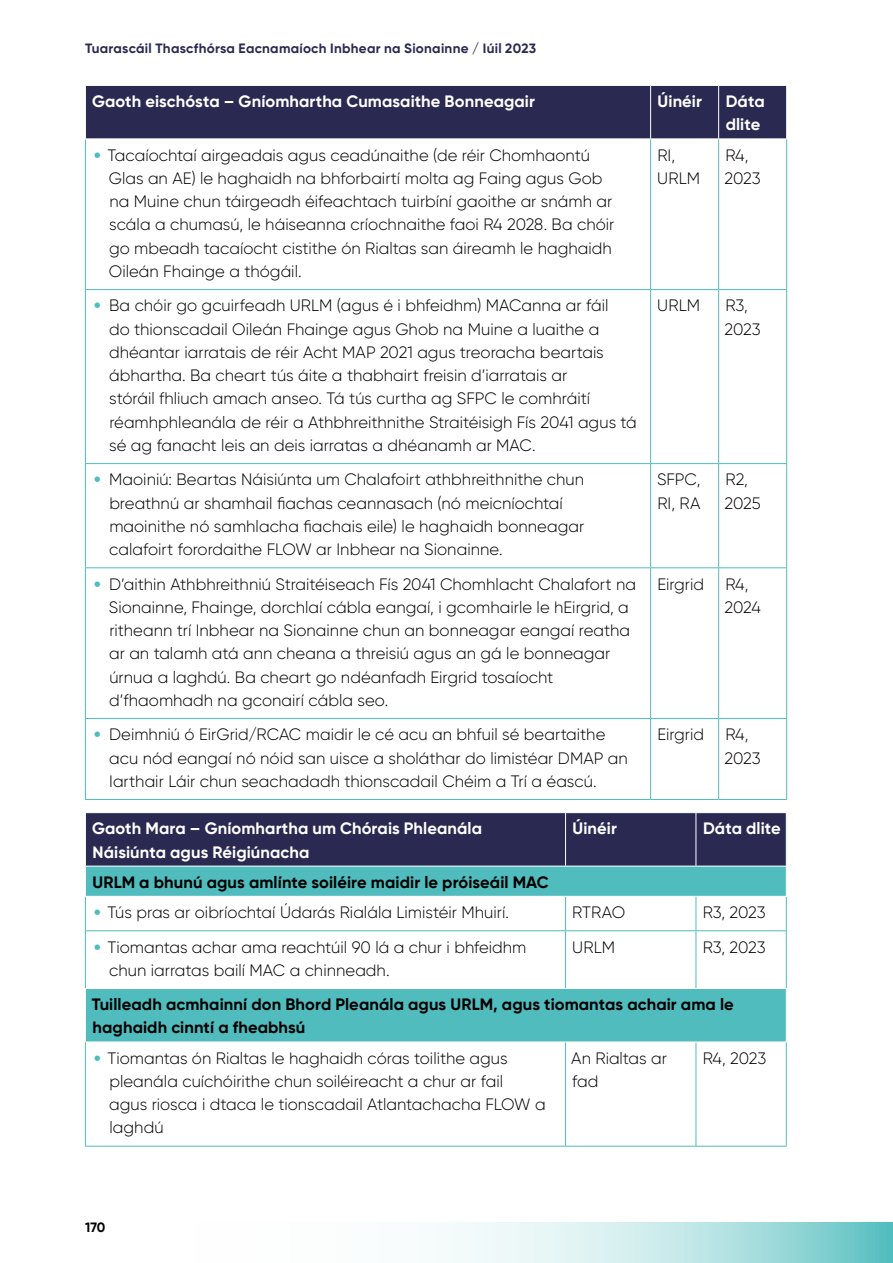
<style>
.page{position:relative;width:893px;height:1263px;background:#fff}
.page>*{position:absolute;margin:0;border:0;box-sizing:border-box;transform-origin:0 0}
.Cell_Body{font:300 16.5px/23.2px "Gilroy";color:#000}
.Cell_Body-2{font:700 16.5px/23.2px "Gilroy";letter-spacing:.005em;color:#fff}
.Cell_Body-3{font:700 16.5px/23.2px "Gilroy";letter-spacing:.005em;color:#000}
.t1{font:700 13.5px "Gilroy";letter-spacing:.02em;color:#2a2951}
.t2{font:700 13.5px "Gilroy";color:#000}
.s1{font-weight:900;color:#50bcbd}
</style>
<div class="page">
<svg style="left:446px;top:1222px;width:446px;height:41px;background:#bce5e5"></svg>
<div style="left:86px;top:86px;width:700px;height:52px;background:#2a2951"></div>
<hr style="left:650px;top:86px;width:1px;height:52px;background:#fff">
<hr style="left:718px;top:86px;width:1px;height:52px;background:#fff">
<hr style="left:650px;top:139px;width:1px;height:150px;background:#50bcbd">
<hr style="left:718px;top:139px;width:1px;height:150px;background:#50bcbd">
<hr style="left:650px;top:290px;width:1px;height:173px;background:#50bcbd">
<hr style="left:718px;top:290px;width:1px;height:173px;background:#50bcbd">
<hr style="left:85px;top:463px;width:566px;height:1px;background:#50bcbd">
<hr style="left:651px;top:463px;width:68px;height:1px;background:#50bcbd">
<hr style="left:650px;top:464px;width:1px;height:103px;background:#50bcbd">
<hr style="left:719px;top:463px;width:68px;height:1px;background:#50bcbd">
<hr style="left:718px;top:464px;width:1px;height:103px;background:#50bcbd">
<hr style="left:85px;top:567px;width:566px;height:1px;background:#50bcbd">
<hr style="left:651px;top:567px;width:68px;height:1px;background:#50bcbd">
<hr style="left:650px;top:568px;width:1px;height:150px;background:#50bcbd">
<hr style="left:719px;top:567px;width:68px;height:1px;background:#50bcbd">
<hr style="left:718px;top:568px;width:1px;height:150px;background:#50bcbd">
<hr style="left:650px;top:719px;width:1px;height:80px;background:#50bcbd">
<hr style="left:718px;top:719px;width:1px;height:80px;background:#50bcbd">
<hr style="left:85px;top:139px;width:1px;height:150px;background:#50bcbd">
<hr style="left:786px;top:139px;width:1px;height:150px;background:#50bcbd">
<hr style="left:85px;top:289px;width:566px;height:1px;background:#50bcbd">
<hr style="left:85px;top:290px;width:1px;height:173px;background:#50bcbd">
<hr style="left:651px;top:289px;width:68px;height:1px;background:#50bcbd">
<hr style="left:719px;top:289px;width:68px;height:1px;background:#50bcbd">
<hr style="left:786px;top:290px;width:1px;height:173px;background:#50bcbd">
<hr style="left:85px;top:464px;width:1px;height:103px;background:#50bcbd">
<hr style="left:786px;top:464px;width:1px;height:103px;background:#50bcbd">
<hr style="left:85px;top:568px;width:1px;height:150px;background:#50bcbd">
<hr style="left:786px;top:568px;width:1px;height:150px;background:#50bcbd">
<hr style="left:85px;top:718px;width:566px;height:1px;background:#50bcbd">
<hr style="left:85px;top:719px;width:1px;height:80px;background:#50bcbd">
<hr style="left:651px;top:718px;width:68px;height:1px;background:#50bcbd">
<hr style="left:719px;top:718px;width:68px;height:1px;background:#50bcbd">
<hr style="left:786px;top:719px;width:1px;height:80px;background:#50bcbd">
<hr style="left:85px;top:799px;width:566px;height:1px;background:#50bcbd">
<hr style="left:651px;top:799px;width:68px;height:1px;background:#50bcbd">
<hr style="left:719px;top:799px;width:68px;height:1px;background:#50bcbd">
<div style="left:86px;top:813px;width:700px;height:53px;background:#2a2951"></div>
<svg style="left:86px;top:867px;width:700px;height:174px"></svg>
<hr style="left:565px;top:813px;width:1px;height:53px;background:#fff">
<hr style="left:696px;top:813px;width:1px;height:53px;background:#fff">
<hr style="left:565px;top:897px;width:1px;height:33px;background:#50bcbd">
<hr style="left:696px;top:897px;width:1px;height:33px;background:#50bcbd">
<hr style="left:565px;top:931px;width:1px;height:57px;background:#50bcbd">
<hr style="left:696px;top:931px;width:1px;height:57px;background:#50bcbd">
<hr style="left:565px;top:1042px;width:1px;height:104px;background:#50bcbd">
<hr style="left:696px;top:1042px;width:1px;height:104px;background:#50bcbd">
<hr style="left:85px;top:897px;width:1px;height:33px;background:#50bcbd">
<hr style="left:786px;top:897px;width:1px;height:33px;background:#50bcbd">
<hr style="left:85px;top:931px;width:1px;height:57px;background:#50bcbd">
<hr style="left:786px;top:931px;width:1px;height:57px;background:#50bcbd">
<hr style="left:85px;top:988px;width:481px;height:1px;background:#fff">
<hr style="left:566px;top:988px;width:130px;height:1px;background:#fff">
<hr style="left:696px;top:988px;width:91px;height:1px;background:#fff">
<hr style="left:85px;top:930px;width:481px;height:1px;background:#50bcbd">
<hr style="left:566px;top:930px;width:130px;height:1px;background:#50bcbd">
<hr style="left:696px;top:930px;width:91px;height:1px;background:#50bcbd">
<hr style="left:85px;top:1146px;width:481px;height:1px;background:#50bcbd">
<hr style="left:566px;top:1146px;width:130px;height:1px;background:#50bcbd">
<hr style="left:696px;top:1146px;width:91px;height:1px;background:#50bcbd">
<hr style="left:85px;top:896px;width:481px;height:1px;background:#fff">
<hr style="left:566px;top:896px;width:130px;height:1px;background:#fff">
<hr style="left:696px;top:896px;width:91px;height:1px;background:#fff">
<hr style="left:85px;top:1042px;width:1px;height:104px;background:#50bcbd">
<hr style="left:786px;top:1042px;width:1px;height:104px;background:#50bcbd">
<p class="t1" style="left:85px;top:40px;width:453px">Tuarascáil Thascfhórsa Eacnamaíoch Inbhear na Sionainne / Iúil 2023</p>
<p class="Cell_Body-2" style="left:92px;top:90px;width:444px">Gaoth eischósta – Gníomhartha Cumasaithe Bonneagair</p>
<p class="Cell_Body-2" style="left:658px;top:90px;width:46px">Úinéir</p>
<p class="Cell_Body-2" style="left:726px;top:90px;width:40px">Dáta dlite</p>
<p class="Cell_Body" style="left:109px;top:143px;width:507px;text-indent:-15px"><span class="s1">•</span> Tacaíochtaí airgeadais agus ceadúnaithe (de réir Chomhaontú Glas an AE) le haghaidh na bhforbairtí molta ag Faing agus Gob na Muine chun táirgeadh éifeachtach tuirbíní gaoithe ar snámh ar scála a chumasú, le háiseanna críochnaithe faoi R4 2028. Ba chóir go mbeadh tacaíocht cistithe ón Rialtas san áireamh le haghaidh Oileán Fhainge a thógáil.</p>
<p class="Cell_Body" style="left:657px;top:143px;width:44px">RI,<br>URLM</p>
<p class="Cell_Body" style="left:725px;top:143px;width:38px">R4,<br>2023</p>
<p class="Cell_Body" style="left:109px;top:294px;width:529px;text-indent:-15px"><span class="s1">•</span> Ba chóir go gcuirfeadh URLM (agus é i bhfeidhm) MACanna ar fáil<br>do thionscadail Oileán Fhainge agus Ghob na Muine a luaithe a dhéantar iarratais de réir Acht MAP 2021 agus treoracha beartais ábhartha. Ba cheart tús áite a thabhairt freisin d’iarratais ar<br>stóráil fhliuch amach anseo. Tá tús curtha ag SFPC le comhráití réamhphleanála de réir a Athbhreithnithe Straitéisigh Fís 2041 agus tá sé ag fanacht leis an deis iarratas a dhéanamh ar MAC.</p>
<p class="Cell_Body" style="left:657px;top:294px;width:44px">URLM</p>
<p class="Cell_Body" style="left:725px;top:294px;width:38px">R3,<br>2023</p>
<p class="Cell_Body" style="left:109px;top:468px;width:477px;text-indent:-15px"><span class="s1">•</span> Maoiniú: Beartas Náisiúnta um Chalafoirt athbhreithnithe chun breathnú ar shamhail fiachas ceannasach (nó meicníochtaí maoinithe nó samhlacha fiachais eile) le haghaidh bonneagar calafoirt forordaithe FLOW ar Inbhear na Sionainne.</p>
<p class="Cell_Body" style="left:657px;top:468px;width:45px">SFPC,<br>RI, RA</p>
<p class="Cell_Body" style="left:725px;top:468px;width:38px">R2,<br>2025</p>
<p class="Cell_Body" style="left:109px;top:572px;width:529px;text-indent:-15px"><span class="s1">•</span> D’aithin Athbhreithniú Straitéiseach Fís 2041 Chomhlacht Chalafort na Sionainne, Fhainge, dorchlaí cábla eangaí, i gcomhairle le hEirgrid, a ritheann trí Inbhear na Sionainne chun an bonneagar eangaí reatha ar an talamh atá ann cheana a threisiú agus an gá le bonneagar úrnua a laghdú. Ba cheart go ndéanfadh Eirgrid tosaíocht d’fhaomhadh na gconairí cábla seo.</p>
<p class="Cell_Body" style="left:657px;top:572px;width:48px">Eirgrid</p>
<p class="Cell_Body" style="left:725px;top:572px;width:38px">R4,<br>2024</p>
<p class="Cell_Body" style="left:109px;top:723px;width:520px;text-indent:-15px"><span class="s1">•</span> Deimhniú ó EirGrid/RCAC maidir le cé acu an bhfuil sé beartaithe acu nód eangaí nó nóid san uisce a sholáthar do limistéar DMAP an<br>Iarthair Láir chun seachadadh thionscadail Chéim a Trí a éascú.</p>
<p class="Cell_Body" style="left:657px;top:723px;width:48px">Eirgrid</p>
<p class="Cell_Body" style="left:725px;top:723px;width:38px">R4,<br>2023</p>
<p class="Cell_Body-2" style="left:92px;top:817px;width:392px">Gaoth Mara – Gníomhartha um Chórais Phleanála<br>Náisiúnta agus Réigiúnacha</p>
<p class="Cell_Body-2" style="left:573px;top:817px;width:46px">Úinéir</p>
<p class="Cell_Body-2" style="left:703px;top:817px;width:79px">Dáta dlite</p>
<p class="Cell_Body-3" style="left:92px;top:870px;width:458px">URLM a bhunú agus amlínte soiléire maidir le próiseáil MAC</p>
<p class="Cell_Body" style="left:94px;top:900px;width:416px"><span class="s1">•</span> Tús pras ar oibríochtaí Údarás Rialála Limistéir Mhuirí.</p>
<p class="Cell_Body" style="left:572px;top:900px;width:54px">RTRAO</p>
<p class="Cell_Body" style="left:703px;top:900px;width:65px">R3, 2023</p>
<p class="Cell_Body" style="left:109px;top:935px;width:419px;text-indent:-15px"><span class="s1">•</span> Tiomantas achar ama reachtúil 90 lá a chur i bhfeidhm chun iarratas bailí MAC a chinneadh.</p>
<p class="Cell_Body" style="left:572px;top:935px;width:44px">URLM</p>
<p class="Cell_Body" style="left:703px;top:935px;width:65px">R3, 2023</p>
<p class="Cell_Body-3" style="left:92px;top:993px;width:644px">Tuilleadh acmhainní don Bhord Pleanála agus URLM, agus tiomantas achair ama le haghaidh cinntí a fheabhsú</p>
<p class="Cell_Body" style="left:109px;top:1046px;width:438px;text-indent:-15px"><span class="s1">•</span> Tiomantas ón Rialtas le haghaidh córas toilithe agus pleanála cuíchóirithe chun soiléireacht a chur ar fail<br>agus riosca i dtaca le tionscadail Atlantachacha FLOW a laghdú</p>
<p class="Cell_Body" style="left:571px;top:1046px;width:97px">An Rialtas ar fad</p>
<p class="Cell_Body" style="left:703px;top:1046px;width:65px">R4, 2023</p>
<p class="t2" style="left:85px;top:1219px;width:22px">170</p>
</div>
